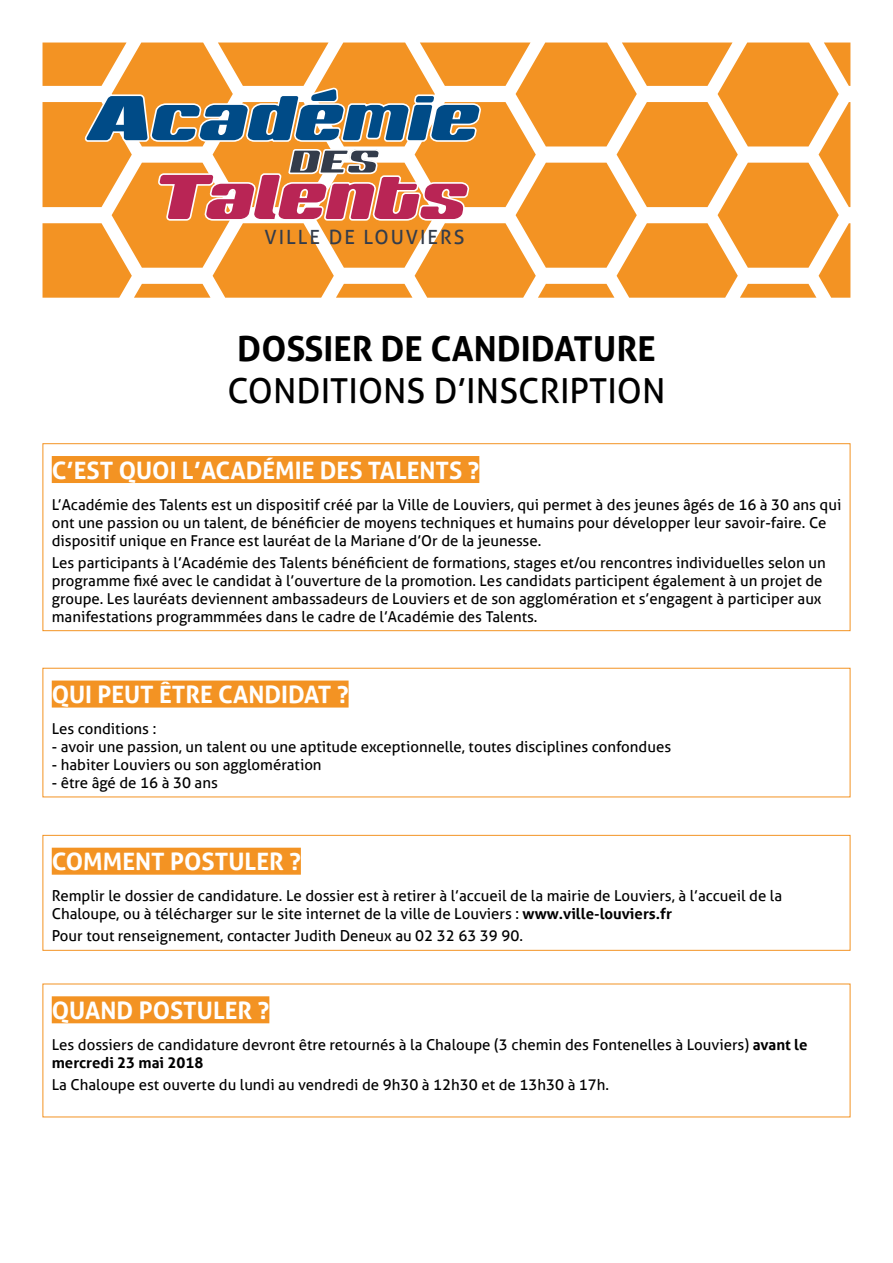
<style>
.page{position:relative;width:893px;height:1263px;background:#fff}
.page>*{position:absolute;margin:0;border:0;box-sizing:border-box;transform-origin:0 0}
.t1{font:italic 500 73.5px "Sneakers Pro";color:#004b87}
.t2{font:italic 500 73.5px "Sneakers Pro";color:#b92555}
.t3{font:italic 500 39.15px "Sneakers Pro";color:#333c4b}
.t4{font:34.5px "Aller";color:#000}
.t5{font:700 34.5px "Aller";color:#000}
.t6{font:700 24px "Aller";color:#fff}
.t7{font:19.65px "Aller";letter-spacing:.1em;color:#333c4b}
.t8{font:15px/18px "Aller";color:#000}
.s1{font-weight:700}
</style>
<div class="page">
<svg style="left:43px;top:43px;width:807px;height:255px;fill:#f39323"></svg>
<svg style="left:86px;top:83px;width:396px;height:146px"></svg>
<div style="left:52px;top:456px;width:427px;height:27px;background:#f39323"></div>
<div style="left:43px;top:443px;width:807px;height:188px;border:1px solid #f39323"></div>
<div style="left:52px;top:996px;width:217px;height:27px;background:#f39323"></div>
<div style="left:52px;top:848px;width:249px;height:27px;background:#f39323"></div>
<div style="left:43px;top:835px;width:807px;height:116px;border:1px solid #f39323"></div>
<div style="left:52px;top:680px;width:297px;height:27px;background:#f39323"></div>
<div style="left:43px;top:668px;width:807px;height:129px;border:1px solid #f39323"></div>
<h1 class="t1" style="left:85px;top:66px;width:392px">Académie</h1>
<h1 class="t2" style="left:151px;top:145px;width:314px">Talents</h1>
<h2 class="t3" style="left:288px;top:134px;width:91px">DES</h2>
<h3 class="t7" style="left:265px;top:225px;width:201px">VILLE DE LOUVIERS</h3>
<h3 class="t5" style="left:237px;top:328px;width:420px">DOSSIER DE CANDIDATURE</h3>
<h3 class="t4" style="left:227px;top:370px;width:440px">CONDITIONS D’INSCRIPTION</h3>
<h3 class="t6" style="left:52px;top:455px;width:429px">C’EST QUOI L’ACADÉMIE DES TALENTS ?</h3>
<p class="t8" style="left:52px;top:495px;width:791px">L’Académie des Talents est un dispositif créé par la Ville de Louviers, qui permet à des jeunes âgés de 16 à 30 ans qui ont une passion ou un talent, de bénéficier de moyens techniques et humains pour développer leur savoir-faire. Ce dispositif unique en France est lauréat de la Mariane d’Or de la jeunesse.</p>
<p class="t8" style="left:52px;top:553px;width:775px">Les participants à l’Académie des Talents bénéficient de formations, stages et/ou rencontres individuelles selon un programme fixé avec le candidat à l’ouverture de la promotion. Les candidats participent également à un projet de groupe. Les lauréats deviennent ambassadeurs de Louviers et de son agglomération et s’engagent à participer aux manifestations programmmées dans le cadre de l’Académie des Talents.</p>
<h3 class="t6" style="left:52px;top:680px;width:298px">QUI PEUT ÊTRE CANDIDAT ?</h3>
<p class="t8" style="left:52px;top:720px;width:106px">Les conditions :</p>
<p class="t8" style="left:52px;top:738px;width:621px">- avoir une passion, un talent ou une aptitude exceptionnelle, toutes disciplines confondues</p>
<p class="t8" style="left:52px;top:756px;width:271px">- habiter Louviers ou son agglomération</p>
<p class="t8" style="left:52px;top:774px;width:168px">- être âgé de 16 à 30 ans</p>
<h3 class="t6" style="left:52px;top:847px;width:251px">COMMENT POSTULER ?</h3>
<p class="t8" style="left:52px;top:887px;width:732px">Remplir le dossier de candidature. Le dossier est à retirer à l’accueil de la mairie de Louviers, à l’accueil de la<br>Chaloupe, ou à télécharger sur le site internet de la ville de Louviers : <span class="s1">www.ville-louviers.fr</span></p>
<p class="t8" style="left:52px;top:927px;width:473px">Pour tout renseignement, contacter Judith Deneux au 02 32 63 39 90.</p>
<h3 class="t6" style="left:52px;top:996px;width:219px">QUAND POSTULER ?</h3>
<p class="t8" style="left:52px;top:1035px;width:757px">Les dossiers de candidature devront être retournés à la Chaloupe (3 chemin des Fontenelles à Louviers) <span class="s1">avant le mercredi 23 mai 2018</span></p>
<p class="t8" style="left:52px;top:1076px;width:559px">La Chaloupe est ouverte du lundi au vendredi de 9h30 à 12h30 et de 13h30 à 17h.</p>
</div>
